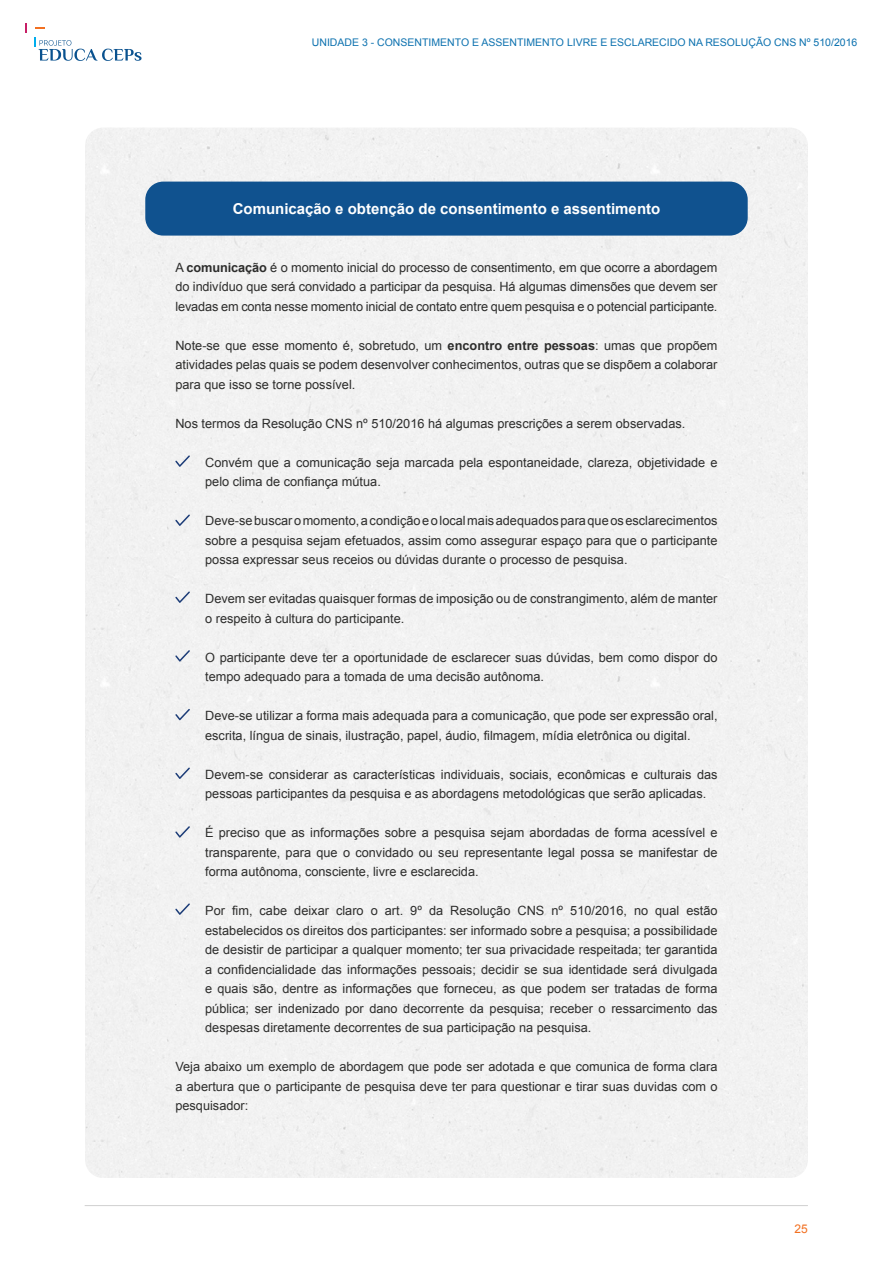
<style>
.page{position:relative;width:893px;height:1263px;background:#fff}
.page>*{position:absolute;margin:0;border:0;box-sizing:border-box;transform-origin:0 0}
.t1{font:700 15px "Arial";color:#fff}
.t2{font:12.75px/19.5px "Arial";color:#2d2d2c;text-align:justify}
.t3{font:12px "Arial";color:#f27021}
.t4{font:10.5px "Arial";color:#0c71af}
.s1{font-weight:700}
</style>
<div class="page">
<hr style="left:85px;top:1205px;width:723px;height:1px;background:#d0d0d0">
<svg style="left:25px;top:24px;width:2px;height:9px"></svg>
<svg style="left:34px;top:38px;width:108px;height:23px"></svg>
<div style="left:85px;top:128px;width:723px;height:509px;background:#f2f2f2"></div>
<div style="left:145px;top:182px;width:603px;height:54px;background:#10528f;border-radius:18px"></div>
<svg style="left:175px;top:455px;width:15px;height:12px"></svg>
<svg style="left:175px;top:514px;width:15px;height:12px"></svg>
<svg style="left:175px;top:591px;width:15px;height:12px"></svg>
<svg style="left:175px;top:650px;width:15px;height:11px"></svg>
<svg style="left:175px;top:709px;width:15px;height:11px"></svg>
<svg style="left:175px;top:767px;width:15px;height:12px"></svg>
<svg style="left:175px;top:826px;width:15px;height:12px"></svg>
<svg style="left:175px;top:903px;width:15px;height:12px"></svg>
<p class="t4" style="left:312px;top:36px;width:547px">UNIDADE 3 - CONSENTIMENTO E ASSENTIMENTO LIVRE E ESCLARECIDO NA RESOLUÇÃO CNS Nº 510/2016</p>
<p class="t1" style="left:233px;top:199px;width:429px">Comunicação e obtenção de consentimento e assentimento</p>
<p class="t2" style="left:175px;top:258px;width:544px">A <span class="s1">comunicação</span> é o momento inicial do processo de consentimento, em que ocorre a abordagem do indivíduo que será convidado a participar da pesquisa. Há algumas dimensões que devem ser levadas em conta nesse momento inicial de contato entre quem pesquisa e o potencial participante.</p>
<p class="t2" style="left:175px;top:336px;width:544px">Note-se que esse momento é, sobretudo, um <span class="s1">encontro entre pessoas</span>: umas que propõem atividades pelas quais se podem desenvolver conhecimentos, outras que se dispõem a colaborar para que isso se torne possível.</p>
<p class="t2" style="left:175px;top:414px;width:511px">Nos termos da Resolução CNS nº 510/2016 há algumas prescrições a serem observadas.</p>
<p class="t2" style="left:205px;top:453px;width:514px">Convém que a comunicação seja marcada pela espontaneidade, clareza, objetividade e pelo clima de confiança mútua.</p>
<p class="t2" style="left:205px;top:511px;width:514px">Deve-se buscar o momento, a condição e o local mais adequados para que os esclarecimentos sobre a pesquisa sejam efetuados, assim como assegurar espaço para que o participante possa expressar seus receios ou dúvidas durante o processo de pesquisa.</p>
<p class="t2" style="left:205px;top:589px;width:514px">Devem ser evitadas quaisquer formas de imposição ou de constrangimento, além de manter o respeito à cultura do participante.</p>
<p class="t2" style="left:205px;top:648px;width:514px">O participante deve ter a oportunidade de esclarecer suas dúvidas, bem como dispor do tempo adequado para a tomada de uma decisão autônoma.</p>
<p class="t2" style="left:205px;top:706px;width:514px">Deve-se utilizar a forma mais adequada para a comunicação, que pode ser expressão oral, escrita, língua de sinais, ilustração, papel, áudio, filmagem, mídia eletrônica ou digital.</p>
<p class="t2" style="left:205px;top:765px;width:514px">Devem-se considerar as características individuais, sociais, econômicas e culturais das pessoas participantes da pesquisa e as abordagens metodológicas que serão aplicadas.</p>
<p class="t2" style="left:205px;top:823px;width:514px">É preciso que as informações sobre a pesquisa sejam abordadas de forma acessível e transparente, para que o convidado ou seu representante legal possa se manifestar de forma autônoma, consciente, livre e esclarecida.</p>
<p class="t2" style="left:205px;top:901px;width:514px">Por fim, cabe deixar claro o art. 9º da Resolução CNS nº 510/2016, no qual estão estabelecidos os direitos dos participantes: ser informado sobre a pesquisa; a possibilidade de desistir de participar a qualquer momento; ter sua privacidade respeitada; ter garantida a confidencialidade das informações pessoais; decidir se sua identidade será divulgada e quais são, dentre as informações que forneceu, as que podem ser tratadas de forma pública; ser indenizado por dano decorrente da pesquisa; receber o ressarcimento das despesas diretamente decorrentes de sua participação na pesquisa.</p>
<p class="t2" style="left:175px;top:1057px;width:544px">Veja abaixo um exemplo de abordagem que pode ser adotada e que comunica de forma clara a abertura que o participante de pesquisa deve ter para questionar e tirar suas duvidas com o pesquisador:</p>
<p class="t3" style="left:795px;top:1221px;width:15px">25</p>
</div>
